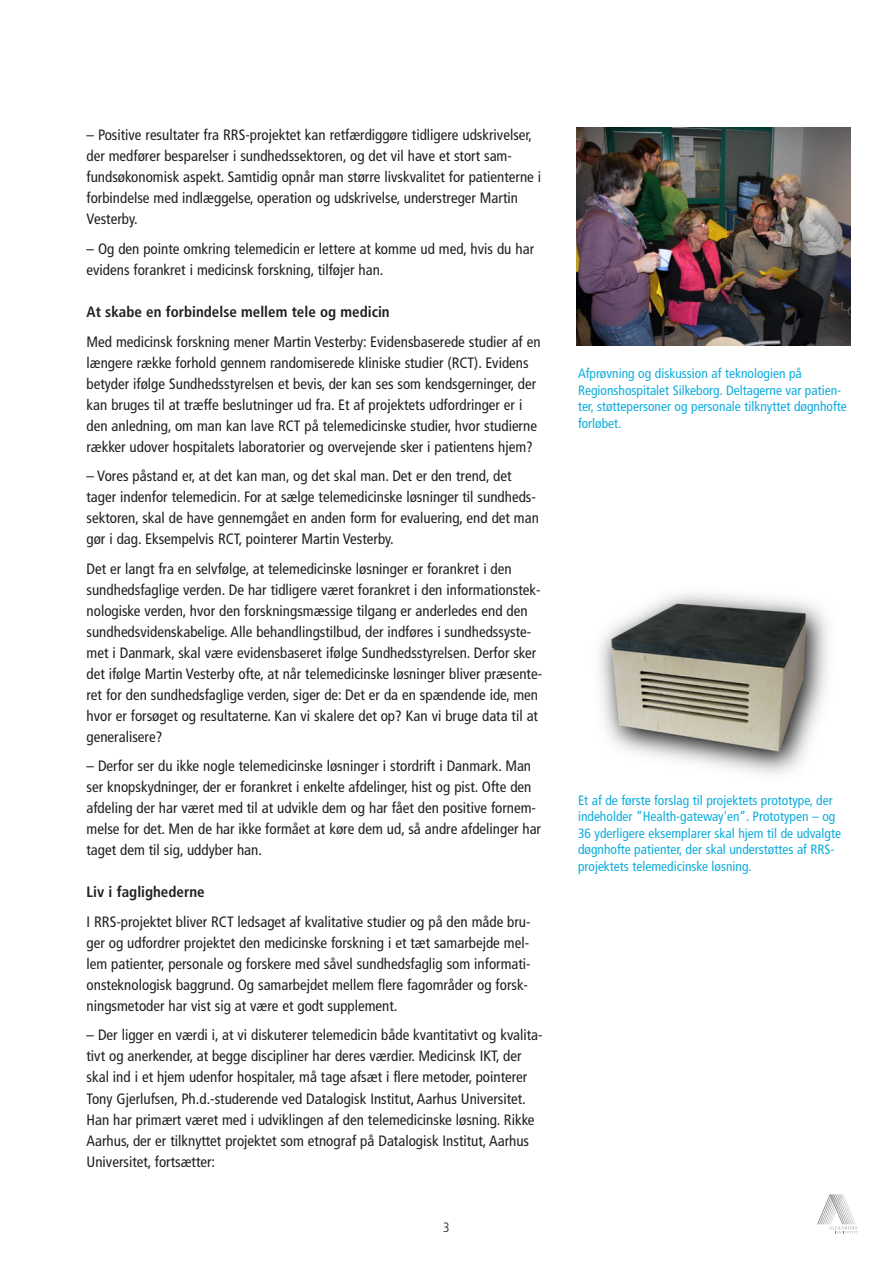
<style>
.page{position:relative;width:893px;height:1263px;background:#fff}
.page>*{position:absolute;margin:0;border:0;box-sizing:border-box;transform-origin:0 0}
.tekst{font:condensed 15px/21px "Frutiger";color:#231f20}
.Overskrift1{font:700 condensed 15px "Frutiger";color:#231f20}
.Normal{font:condensed 13.5px/16.5px "Frutiger";color:#0eaddc}
.t1{font:300 condensed 13.5px "Frutiger";color:#231f20}
</style>
<div class="page">
<img style="left:599px;top:593px;width:229px;height:181px">
<img style="left:576px;top:128px;width:274px;height:217px">
<svg style="left:817px;top:1194px;width:40px;height:39px"></svg>
<p class="tekst" style="left:87px;top:125px;width:456px">– Positive resultater fra RRS-projektet kan retfærdiggøre tidligere udskrivelser, der medfører besparelser i sundhedssektoren, og det vil have et stort sam&shy;fundsøkonomisk aspekt. Samtidig opnår man større livskvalitet for patienterne i forbindelse med indlæggelse, operation og udskrivelse, understreger Martin Vesterby.</p>
<p class="tekst" style="left:87px;top:238px;width:449px">– Og den pointe omkring telemedicin er lettere at komme ud med, hvis du har evidens forankret i medicinsk forskning, tilføjer han.</p>
<p class="Overskrift1" style="left:87px;top:303px;width:305px">At skabe en forbindelse mellem tele og medicin</p>
<p class="tekst" style="left:87px;top:331px;width:456px">Med medicinsk forskning mener Martin Vesterby: Evidensbaserede studier af en længere række forhold gennem randomiserede kliniske studier (RCT). Evidens betyder ifølge Sundhedsstyrelsen et bevis, der kan ses som kendsgerninger, der kan bruges til at træffe beslutninger ud fra. Et af projektets udfordringer er i den anledning, om man kan lave RCT på telemedicinske studier, hvor studierne rækker udover hospitalets laboratorier og overvejende sker i patientens hjem?</p>
<p class="tekst" style="left:87px;top:465px;width:454px">– Vores påstand er, at det kan man, og det skal man. Det er den trend, det tager indenfor telemedicin. For at sælge telemedicinske løsninger til sundheds&shy;sektoren, skal de have gennemgået en anden form for evaluering, end det man gør i dag. Eksempelvis RCT, pointerer Martin Vesterby.</p>
<p class="tekst" style="left:87px;top:558px;width:457px">Det er langt fra en selvfølge, at telemedicinske løsninger er forankret i den sundhedsfaglige verden. De har tidligere været forankret i den informationstek&shy;nologiske verden, hvor den forskningsmæssige tilgang er anderledes end den sundhedsvidenskabelige. Alle behandlingstilbud, der indføres i sundhedssyste&shy;met i Danmark, skal være evidensbaseret ifølge Sundhedsstyrelsen. Derfor sker det ifølge Martin Vesterby ofte, at når telemedicinske løsninger bliver præsente&shy;ret for den sundhedsfaglige verden, siger de: Det er da en spændende ide, men hvor er forsøget og resultaterne. Kan vi skalere det op? Kan vi bruge data til at generalisere?</p>
<p class="tekst" style="left:87px;top:755px;width:456px">– Derfor ser du ikke nogle telemedicinske løsninger i stordrift i Danmark. Man ser knopskydninger, der er forankret i enkelte afdelinger, hist og pist. Ofte den afdeling der har været med til at udvikle dem og har fået den positive fornem&shy;melse for det. Men de har ikke formået at køre dem ud, så andre afdelinger har taget dem til sig, uddyber han.</p>
<p class="Overskrift1" style="left:87px;top:883px;width:120px">Liv i faglighederne</p>
<p class="tekst" style="left:87px;top:911px;width:446px">I RRS-projektet bliver RCT ledsaget af kvalitative studier og på den måde bru&shy;ger og udfordrer projektet den medicinske forskning i et tæt samarbejde mel&shy;lem patienter, personale og forskere med såvel sundhedsfaglig som informati&shy;onsteknologisk baggrund. Og samarbejdet mellem flere fagområder og forsk&shy;ningsmetoder har vist sig at være et godt supplement.</p>
<p class="tekst" style="left:87px;top:1025px;width:457px">– Der ligger en værdi i, at vi diskuterer telemedicin både kvantitativt og kvalita&shy;tivt og anerkender, at begge discipliner har deres værdier. Medicinsk IKT, der skal ind i et hjem udenfor hospitaler, må tage afsæt i flere metoder, pointerer Tony Gjerlufsen, Ph.d.-studerende ved Datalogisk Institut, Aarhus Universitet.<br>Han har primært været med i udviklingen af den telemedicinske løsning. Rikke Aarhus, der er tilknyttet projektet som etnograf på Datalogisk Institut, Aarhus Universitet, fortsætter:</p>
<p class="t1" style="left:443px;top:1220px;width:8px">3</p>
<p class="Normal" style="left:578px;top:366px;width:270px">Afprøvning og diskussion af teknologien på Regionshospitalet Silkeborg. Deltagerne var patien&shy;ter, støttepersoner og personale tilknyttet døgnhofte forløbet.</p>
<p class="Normal" style="left:578px;top:792px;width:265px">Et af de første forslag til projektets prototype, der indeholder ”Health-gateway'en”. Prototypen – og 36 yderligere eksemplarer skal hjem til de udvalgte døgnhofte patienter, der skal understøttes af RRS&shy;projektets telemedicinske løsning.</p>
</div>
